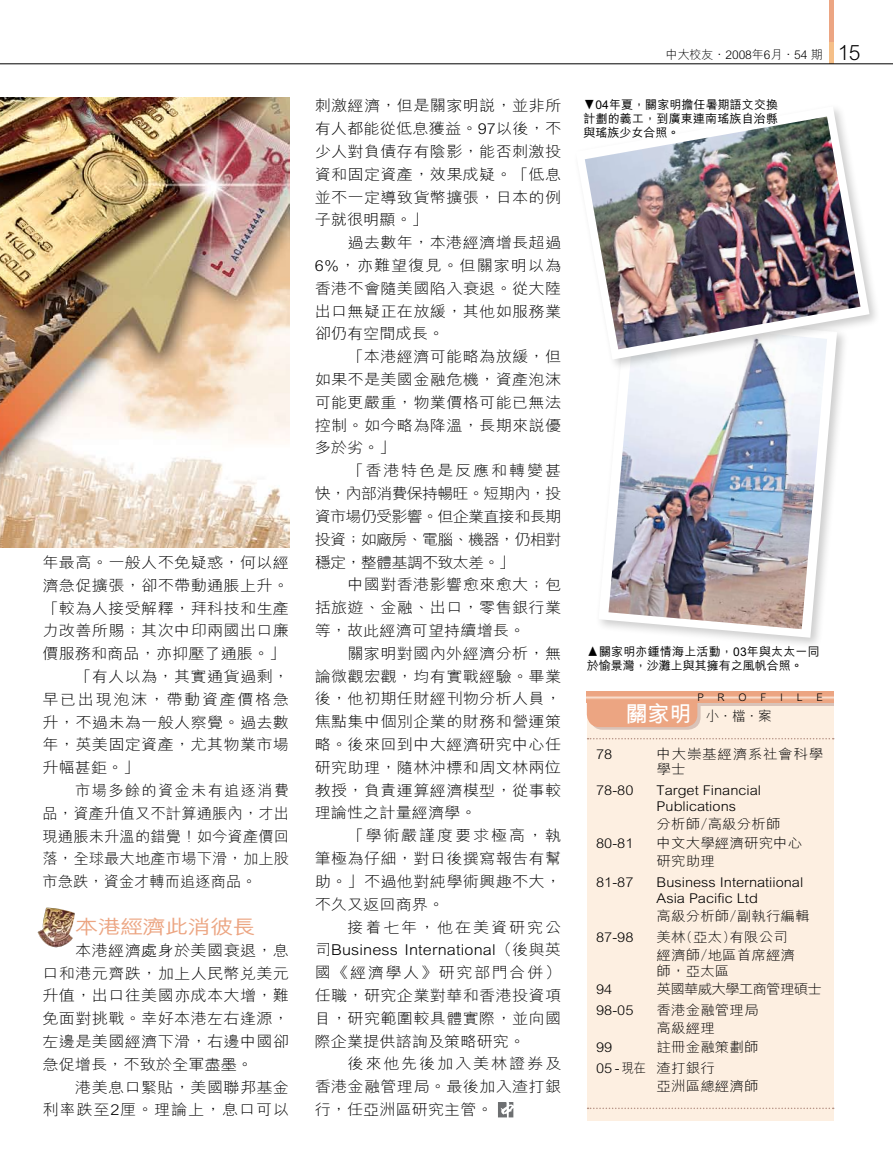
<style>
.page{position:relative;width:893px;height:1170px;background:#fff}
.page>*{position:absolute;margin:0;border:0;box-sizing:border-box;transform-origin:0 0}
.t1{font:500 19.5px "M Hei HK";letter-spacing:-.04em;color:#eca582;scale:1.2 1}
.t2{font:300 15px/22.8px "M Hei HK";letter-spacing:.015em;color:#000;text-align:justify;scale:1.08 1}
.t3{font:300 15px "M Hei HK";letter-spacing:.015em;color:#000}
.t4{font:300 15px/22.8px "M Hei HK";letter-spacing:.035em;color:#000;text-align:right;scale:1.08 1}
.t5{font:300 15px "M Hei HK";letter-spacing:.095em;color:#000;scale:1.08 1}
.t6{font:300 15px "M Hei HK";letter-spacing:.08em;color:#000}
.t7{font:300 13.5px/18.3px "M Hei HK";color:#000;scale:1.08 1}
.t8{font:300 13.5px/15.8px "M Hei HK";letter-spacing:.045em;color:#000;scale:1.08 1}
.t9{font:300 13.5px "M Hei HK";letter-spacing:-.06em;color:#000;scale:1.08 1}
.t10{font:300 13.5px "M Hei HK";color:#000}
.t11{font:500 12px/14.2px "M Hei HK";letter-spacing:.005em;color:#000;text-align:justify}
.t12{font:300 12px "M Hei HK";letter-spacing:-.005em;color:#000}
.t13{font:300 10.5px "M Hei HK";color:#000}
.s1{font-size:21px}
.s2{font-weight:700;font-size:22.5px;color:#fff}
</style>
<div class="page">
<img style="left:0;top:98px;width:289px;height:449px">
<hr style="left:829px;top:0;width:4px;height:64px;background:#eca582">
<hr style="left:829px;top:43px;width:4px;height:21px;background:#f5bf88">
<hr style="left:0;top:64px;width:893px;height:1px;background:#000">
<div style="left:587px;top:691px;width:246px;height:429px;background:#fdefe1"></div>
<svg style="left:700px;top:702px;width:133px;height:3px"></svg>
<svg style="left:590px;top:694px;width:111px;height:35px"></svg>
<div style="left:587px;top:691px;width:246px;height:11px;background:#eca582"></div>
<div style="left:587px;top:691px;width:110px;height:36px;background:#eca582;border-radius:13px"></div>
<svg style="left:587px;top:696px;width:246px;height:3px"></svg>
<svg style="left:588px;top:738px;width:246px;height:1px"></svg>
<svg style="left:588px;top:1104px;width:246px;height:15px"></svg>
<svg style="left:600px;top:379px;width:237px;height:258px"></svg>
<img style="left:608px;top:379px;width:219px;height:250px">
<div style="left:572px;top:102px;width:316px;height:277px;background:#000;opacity:.2"></div>
<svg style="left:576px;top:106px;width:293px;height:253px"></svg>
<img style="left:585px;top:116px;width:275px;height:233px">
<img style="left:38px;top:907px;width:37px;height:40px">
<svg style="left:498px;top:1102px;width:16px;height:15px"></svg>
<p class="t2" style="left:43px;top:550px;width:230px">年最高。一般人不免疑惑，何以經</p>
<p class="t2" style="left:43px;top:573px;width:230px">濟急促擴張，卻不帶動通脹上升。</p>
<p class="t2" style="left:43px;top:596px;width:230px">「較為人接受解釋，拜科技和生產</p>
<p class="t2" style="left:43px;top:618px;width:230px">力改善所賜；其次中印兩國出口廉</p>
<p class="t2" style="left:43px;top:641px;width:226px">價服務和商品，亦抑壓了通脹。」</p>
<p class="t2" style="left:75px;top:664px;width:200px">「有人以為，其實通貨過剩，</p>
<p class="t5" style="left:43px;top:688px;width:230px">早已出現泡沫，帶動資產價格急</p>
<p class="t2" style="left:43px;top:710px;width:230px">升，不過未為一般人察覺。過去數</p>
<p class="t2" style="left:43px;top:732px;width:230px">年，英美固定資產，尤其物業市場</p>
<p class="t2" style="left:43px;top:755px;width:91px">升幅甚鉅。」</p>
<p class="t6" style="left:75px;top:780px;width:215px">市場多餘的資金未有追逐消費</p>
<p class="t3" style="left:43px;top:802px;width:248px">品，資產升值又不計算通脹內，才出</p>
<p class="t3" style="left:43px;top:825px;width:248px">現通脹未升溫的錯覺！如今資產價回</p>
<p class="t3" style="left:43px;top:848px;width:248px">落，全球最大地產市場下滑，加上股</p>
<p class="t3" style="left:43px;top:871px;width:216px">市急跌，資金才轉而追逐商品。</p>
<h1 class="t1" style="left:75px;top:912px;width:152px">本港經濟此消彼長</h1>
<p class="t2" style="left:43px;top:938px;width:230px;text-indent:33px">本港經濟處身於美國衰退，息口和港元齊跌，加上人民幣兌美元升值，出口往美國亦成本大增，難免面對挑戰。幸好本港左右逢源，左邊是美國經濟下滑，右邊中國卻急促增長，不致於全軍盡墨。</p>
<p class="t4" style="left:43px;top:1074px;width:230px">港美息口緊貼，美國聯邦基金<br>利率跌至2厘。理論上，息口可以</p>
<p class="t2" style="left:315px;top:94px;width:230px">刺激經濟，但是關家明說，並非所有人都能從低息獲益。97以後，不少人對負債存有陰影，能否刺激投資和固定資產，效果成疑。「低息並不一定導致貨幣擴張，日本的例子就很明顯。」</p>
<p class="t2" style="left:315px;top:231px;width:230px;text-indent:33px">過去數年，本港經濟增長超過6%，亦難望復見。但關家明以為香港不會隨美國陷入衰退。從大陸出口無疑正在放緩，其他如服務業卻仍有空間成長。</p>
<p class="t2" style="left:315px;top:345px;width:230px;text-indent:33px">「本港經濟可能略為放緩，但如果不是美國金融危機，資產泡沫可能更嚴重，物業價格可能已無法控制。如今略為降溫，長期來說優多於劣。」</p>
<p class="t2" style="left:315px;top:459px;width:230px;text-indent:33px">「香港特色是反應和轉變甚快，內部消費保持暢旺。短期內，投資市場仍受影響。但企業直接和長期投資；如廠房、電腦、機器，仍相對穩定，整體基調不致太差。」</p>
<p class="t2" style="left:315px;top:573px;width:230px;text-indent:33px">中國對香港影響愈來愈大；包括旅遊、金融、出口，零售銀行業等，故此經濟可望持續增長。</p>
<p class="t2" style="left:315px;top:641px;width:230px;text-indent:33px">關家明對國內外經濟分析，無論微觀宏觀，均有實戰經驗。畢業後，他初期任財經刊物分析人員，焦點集中個別企業的財務和營運策略。後來回到中大經濟研究中心任研究助理，隨林沖標和周文林兩位教授，負責運算經濟模型，從事較理論性之計量經濟學。</p>
<p class="t2" style="left:315px;top:823px;width:230px;text-indent:33px">「學術嚴謹度要求極高，執筆極為仔細，對日後撰寫報告有幫助。」不過他對純學術興趣不大，不久又返回商界。</p>
<p class="t2" style="left:315px;top:915px;width:230px;text-indent:33px">接着七年，他在美資研究公司Business International（後與英國《經濟學人》研究部門合併）任職，研究企業對華和香港投資項目，研究範圍較具體實際，並向國際企業提供諮詢及策略研究。</p>
<p class="t2" style="left:315px;top:1051px;width:230px;text-indent:33px">後來他先後加入美林證券及香港金融管理局。最後加入渣打銀行，任亞洲區研究主管。</p>
<p class="t12" style="left:666px;top:46px;width:196px">中大校友．2008年6月．54 期 <span class="s1">15</span></p>
<p class="t11" style="left:583px;top:96px;width:196px">▼04年夏，關家明擔任暑期語文交換計劃的義工，到廣東連南瑤族自治縣與瑤族少女合照。</p>
<p class="t11" style="left:587px;top:643px;width:234px">▲關家明亦鍾情海上活動，03年與太太一同於愉景灣，沙灘上與其擁有之風帆合照。</p>
<p class="t13" style="left:697px;top:689px;width:8px">P</p>
<p class="t13" style="left:718px;top:689px;width:9px">R</p>
<p class="t13" style="left:738px;top:689px;width:10px">O</p>
<p class="t13" style="left:760px;top:689px;width:7px">F</p>
<p class="t13" style="left:780px;top:689px;width:4px">I</p>
<p class="t13" style="left:797px;top:689px;width:7px">L</p>
<p class="t13" style="left:816px;top:689px;width:8px">E</p>
<p class="t10" style="left:625px;top:706px;width:148px"><span class="s2">關家明</span> 小．檔．案</p>
<p class="t7" style="left:596px;top:744px;width:17px">78</p>
<p class="t8" style="left:657px;top:745px;width:156px">中大崇基經濟系社會科學學士</p>
<p class="t7" style="left:596px;top:780px;width:36px">78-80</p>
<p class="t7" style="left:657px;top:782px;width:98px;line-height:15.8px">Target Financial<br>Publications</p>
<p class="t7" style="left:657px;top:814px;width:116px">分析師/高級分析師</p>
<p class="t7" style="left:596px;top:833px;width:36px">80-81</p>
<p class="t7" style="left:657px;top:833px;width:137px">中文大學經濟研究中心研究助理</p>
<p class="t7" style="left:596px;top:872px;width:36px">81-87</p>
<p class="t7" style="left:657px;top:873px;width:137px;line-height:15.8px">Business Internatiional<br>Asia Pacific Ltd</p>
<p class="t7" style="left:657px;top:906px;width:143px">高級分析師/副執行編輯</p>
<p class="t7" style="left:596px;top:927px;width:36px">87-98</p>
<p class="t7" style="left:657px;top:927px;width:130px">美林(亞太)有限公司經濟師/地區首席經濟</p>
<p class="t7" style="left:657px;top:961px;width:69px">師，亞太區</p>
<p class="t7" style="left:596px;top:979px;width:17px">94</p>
<p class="t9" style="left:657px;top:979px;width:155px">英國華威大學工商管理碩士</p>
<p class="t7" style="left:596px;top:1000px;width:36px">98-05</p>
<p class="t7" style="left:657px;top:1000px;width:96px">香港金融管理局高級經理</p>
<p class="t7" style="left:596px;top:1037px;width:17px">99</p>
<p class="t7" style="left:596px;top:1035px;width:152px;line-height:20.9px;text-indent:60px">註冊金融策劃師<br>05 - 現在 渣打銀行</p>
<p class="t7" style="left:657px;top:1076px;width:96px">亞洲區總經濟師</p>
</div>
